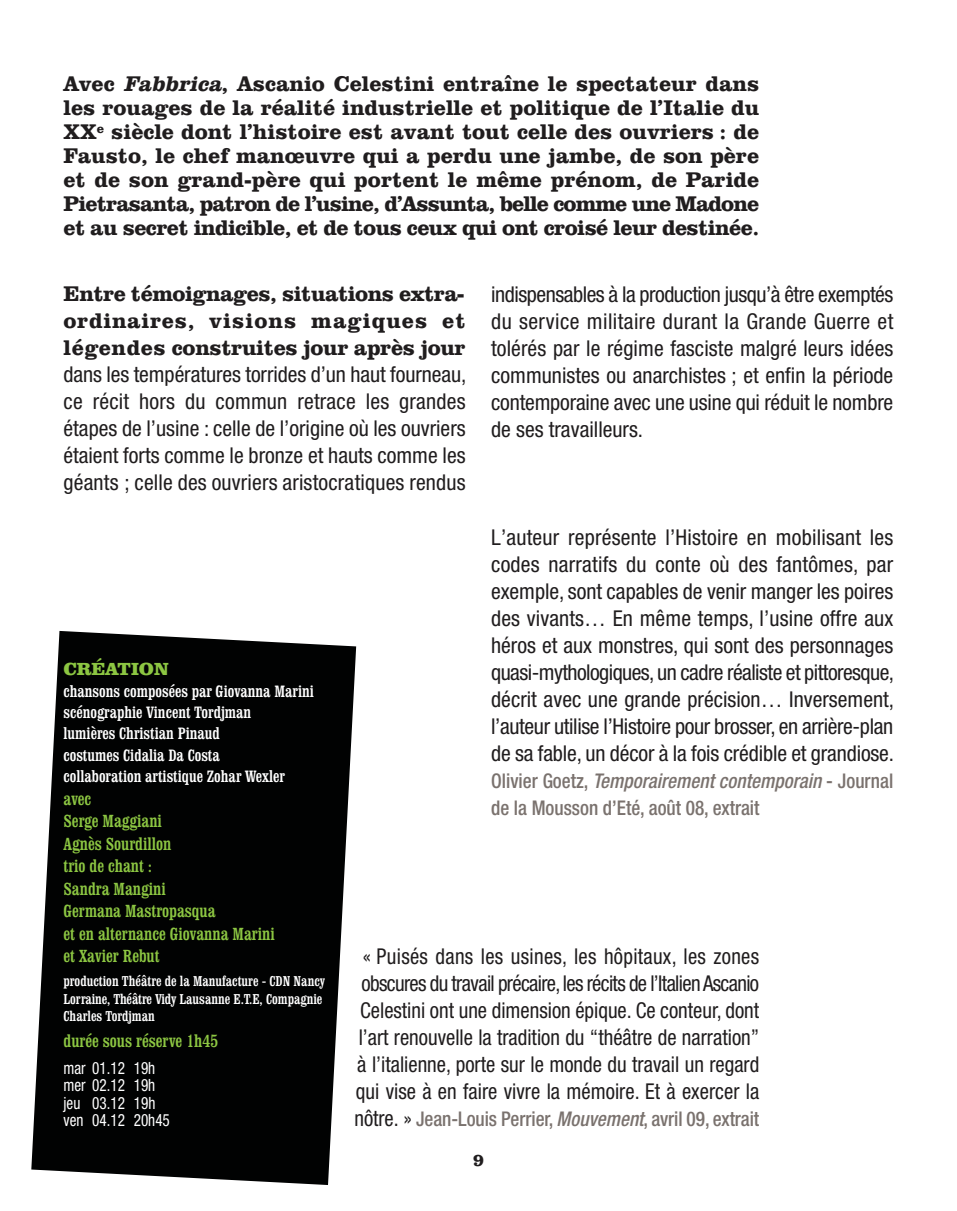
<style>
.page{position:relative;width:957px;height:1211px;background:#fff}
.page>*{position:absolute;margin:0;border:0;box-sizing:border-box;transform-origin:0 0}
.t1{font:condensed 21.82px/27px "Helvetica Neue";color:#201d1e;text-align:justify}
.t2{font:700 21.82px/24.1px "Clarendon BT";letter-spacing:-.02em;color:#201d1e;text-align:justify}
.t3{font:condensed 21.82px/27px "Helvetica Neue";color:#201d1e;text-align:center;scale:.95 1}
.t4{font:500 condensed 20.25px/27px "Helvetica Neue";letter-spacing:-.005em;color:#7a726e;scale:.95 1}
.t5{font:condensed 18px/22.5px "Clarendon BT";color:#8cc642}
.t6{font:900 18px "Clarendon BT";color:#8cc642}
.t7{font:700 18px "Clarendon BT";color:#201d1e}
.t8{font:condensed 16.88px/21.4px "Clarendon BT";color:#fff}
.t9{font:condensed 16.88px/17.3px "Helvetica Neue";color:#fff;scale:.9 1}
.t10{font:condensed 14.62px/17.6px "Clarendon BT";color:#fff}
.s1{font-style:italic}
.s2{font-weight:400;font-size:21.82px;color:#201d1e}
</style>
<div class="page">
<svg style="left:31px;top:631px;width:325px;height:554px;fill:#010202"></svg>
<p class="t2" style="left:63px;top:73px;width:697px">Avec <span class="s1">Fabbrica</span>, Ascanio Celestini entraîne le spectateur dans les rouages de la réalité industrielle et politique de l’Italie du XX<sup>e</sup> siècle dont l’histoire est avant tout celle des ouvriers : de Fausto, le chef manœuvre qui a perdu une jambe, de son père et de son grand-père qui portent le même prénom, de Paride Pietrasanta, patron de l’usine, d’Assunta, belle comme une Madone et au secret indicible, et de tous ceux qui ont croisé leur destinée.</p>
<p class="t2" style="left:63px;top:282px;width:403px;line-height:27px">Entre témoignages, situations extra&shy;ordinaires, visions magiques et légendes construites jour après jour</p>
<p class="t1" style="left:63px;top:363px;width:404px">dans les températures torrides d’un haut fourneau, ce récit hors du commun retrace les grandes étapes de l’usine : celle de l’origine où les ouvriers étaient forts comme le bronze et hauts comme les géants ; celle des ouvriers aristocratiques rendus</p>
<p class="t1" style="left:491px;top:283px;width:403px">indispensables à la production jusqu’à être exemptés du service militaire durant la Grande Guerre et tolérés par le régime fasciste malgré leurs idées communistes ou anarchistes ; et enfin la période contemporaine avec une usine qui réduit le nombre de ses travailleurs.</p>
<p class="t6" style="left:63px;top:658px;width:107px">CRÉATION</p>
<p class="t8" style="left:63px;top:681px;width:252px">chansons composées par Giovanna Marini scénographie Vincent Tordjman<br>lumières Christian Pinaud<br>costumes Cidalia Da Costa<br>collaboration artistique Zohar Wexler</p>
<p class="t5" style="left:63px;top:788px;width:213px">avec<br>Serge Maggiani<br>Agnès Sourdillon<br>trio de chant :<br>Sandra Mangini<br>Germana Mastropasqua<br>et en alternance Giovanna Marini et Xavier Rebut</p>
<p class="t10" style="left:63px;top:973px;width:263px">production Théâtre de la Manufacture - CDN Nancy<br>Lorraine, Théâtre Vidy Lausanne E.T.E, Compagnie<br>Charles Tordjman</p>
<p class="t5" style="left:63px;top:1031px;width:156px">durée sous réserve 1h45</p>
<p class="t9" style="left:63px;top:1060px;width:120px">mar 01.12 19h mer 02.12 19h jeu 03.12 19h ven 04.12 20h45</p>
<p class="t1" style="left:491px;top:526px;width:404px">L’auteur représente l’Histoire en mobilisant les codes narratifs du conte où des fantômes, par exemple, sont capables de venir manger les poires des vivants… En même temps, l’usine offre aux héros et aux monstres, qui sont des personnages quasi-mythologiques, un cadre réaliste et pittoresque, décrit avec une grande précision… Inversement, l’auteur utilise l’Histoire pour brosser, en arrière-plan de sa fable, un décor à la fois crédible et grandiose.</p>
<p class="t4" style="left:491px;top:769px;width:424px">O l i v i e r G o e t z , <span class="s1">Temporairement contemporain</span> - J o u r n a l de la Mousson d’Eté, août 08, extrait</p>
<p class="t3" style="left:356px;top:945px;width:426px">« Puisés dans les usines, les hôpitaux, les zones obscures du travail précaire, les récits de l’Italien Ascanio Celestini ont une dimension épique. Ce conteur, dont l’art renouvelle la tradition du “théâtre de narration” à l’italienne, porte sur le monde du travail un regard qui vise à en faire vivre la mémoire. Et à exercer la</p>
<p class="t4" style="left:354px;top:1107px;width:427px"><span class="s2">nôtre. »</span> Jean-Louis Perrier, <span class="s1">Mouvement</span>, avril 09, extrait</p>
<p class="t7" style="left:472px;top:1153px;width:13px">9</p>
</div>
